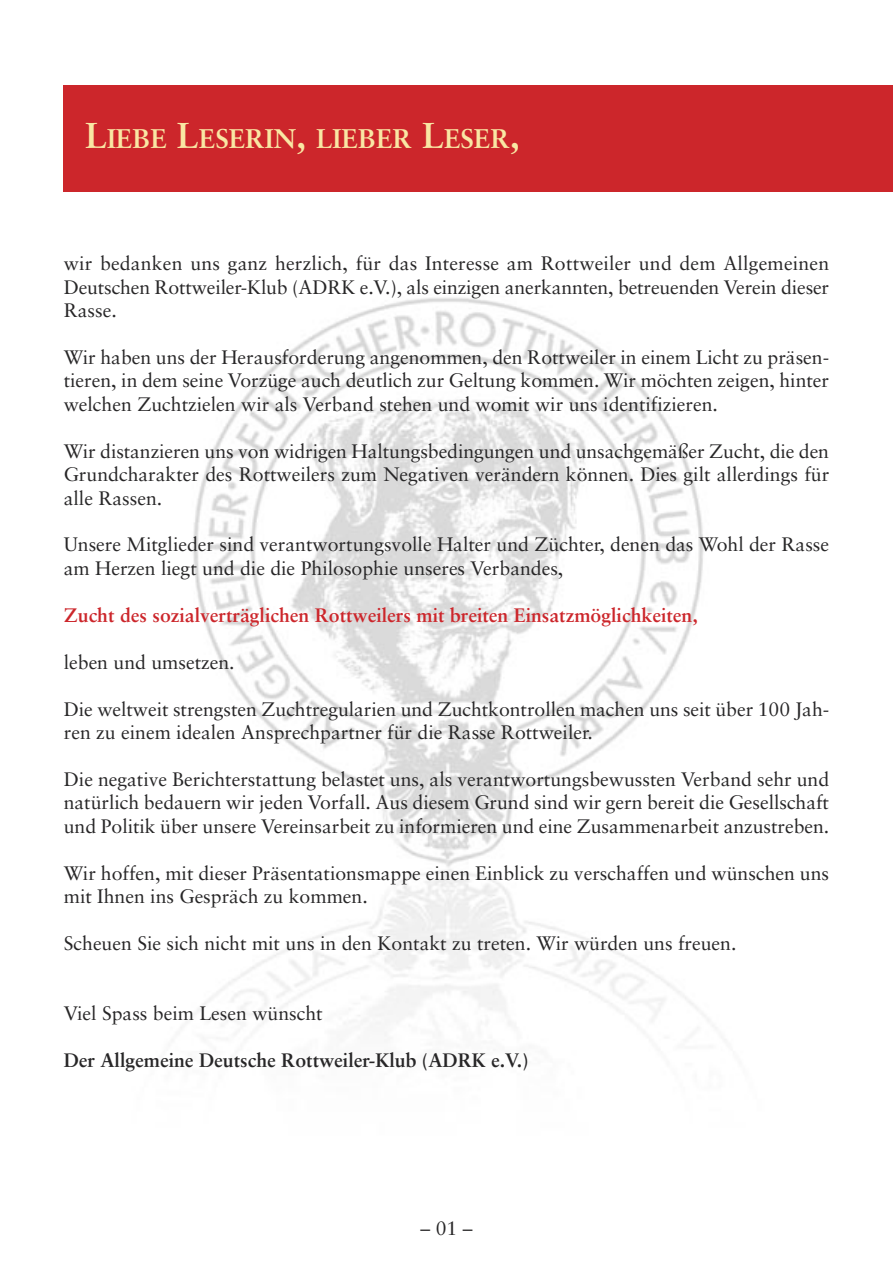
<style>
.page{position:relative;width:893px;height:1263px;background:#fff}
.page>*{position:absolute;margin:0;border:0;box-sizing:border-box;transform-origin:0 0}
.t1{font:700 27px "Sabon";color:#f9e7a4}
.t2{font:19.5px/23.4px "Sabon";color:#272627;text-align:justify}
.t3{font:700 19.5px "Sabon";color:#cc262b}
.t4{font:700 19.5px "Sabon";color:#272627}
.s1{font-size:36px}
</style>
<div class="page">
<img style="left:63px;top:85px;width:830px;height:951px">
<div style="left:64px;top:85px;width:829px;height:106px;background:#cc262b"></div>
<h1 class="t1" style="left:85px;top:127px;width:436px"><span class="s1">L</span>IEBE <span class="s1">L</span>ESERIN<span class="s1">,</span> LIEBER <span class="s1">L</span>ESER<span class="s1">,</span></h1>
<p class="t2" style="left:64px;top:253px;width:767px">wir bedanken uns ganz herzlich, für das Interesse am Rottweiler und dem Allgemeinen Deutschen Rottweiler-Klub (ADRK e.V.), als einzigen anerkannten, betreuenden Verein dieser Rasse.</p>
<p class="t2" style="left:64px;top:347px;width:767px">Wir haben uns der Herausforderung angenommen, den Rottweiler in einem Licht zu präsen&shy;tieren, in dem seine Vorzüge auch deutlich zur Geltung kommen. Wir möchten zeigen, hinter welchen Zuchtzielen wir als Verband stehen und womit wir uns identifizieren.</p>
<p class="t2" style="left:64px;top:441px;width:767px">Wir distanzieren uns von widrigen Haltungsbedingungen und unsachgemäßer Zucht, die den Grundcharakter des Rottweilers zum Negativen verändern können. Dies gilt allerdings für alle Rassen.</p>
<p class="t2" style="left:64px;top:535px;width:767px">Unsere Mitglieder sind verantwortungsvolle Halter und Züchter, denen das Wohl der Rasse am Herzen liegt und die die Philosophie unseres Verbandes,</p>
<p class="t3" style="left:64px;top:607px;width:635px">Zucht des sozialverträglichen Rottweilers mit breiten Einsatzmöglichkeiten,</p>
<p class="t2" style="left:64px;top:652px;width:172px">leben und umsetzen.</p>
<p class="t2" style="left:64px;top:699px;width:767px">Die weltweit strengsten Zuchtregularien und Zuchtkontrollen machen uns seit über 100 Jah&shy;ren zu einem idealen Ansprechpartner für die Rasse Rottweiler.</p>
<p class="t2" style="left:64px;top:769px;width:767px">Die negative Berichterstattung belastet uns, als verantwortungsbewussten Verband sehr und natürlich bedauern wir jeden Vorfall. Aus diesem Grund sind wir gern bereit die Gesellschaft und Politik über unsere Vereinsarbeit zu informieren und eine Zusammenarbeit anzustreben.</p>
<p class="t2" style="left:64px;top:863px;width:767px">Wir hoffen, mit dieser Präsentationsmappe einen Einblick zu verschaffen und wünschen uns mit Ihnen ins Gespräch zu kommen.</p>
<p class="t2" style="left:64px;top:933px;width:674px">Scheuen Sie sich nicht mit uns in den Kontakt zu treten. Wir würden uns freuen.</p>
<p class="t2" style="left:64px;top:1003px;width:261px">Viel Spass beim Lesen wünscht</p>
<p class="t4" style="left:64px;top:1052px;width:466px">Der Allgemeine Deutsche Rottweiler-Klub (ADRK e.V.)</p>
<p class="t2" style="left:420px;top:1218px;width:53px">– 01 –</p>
</div>
